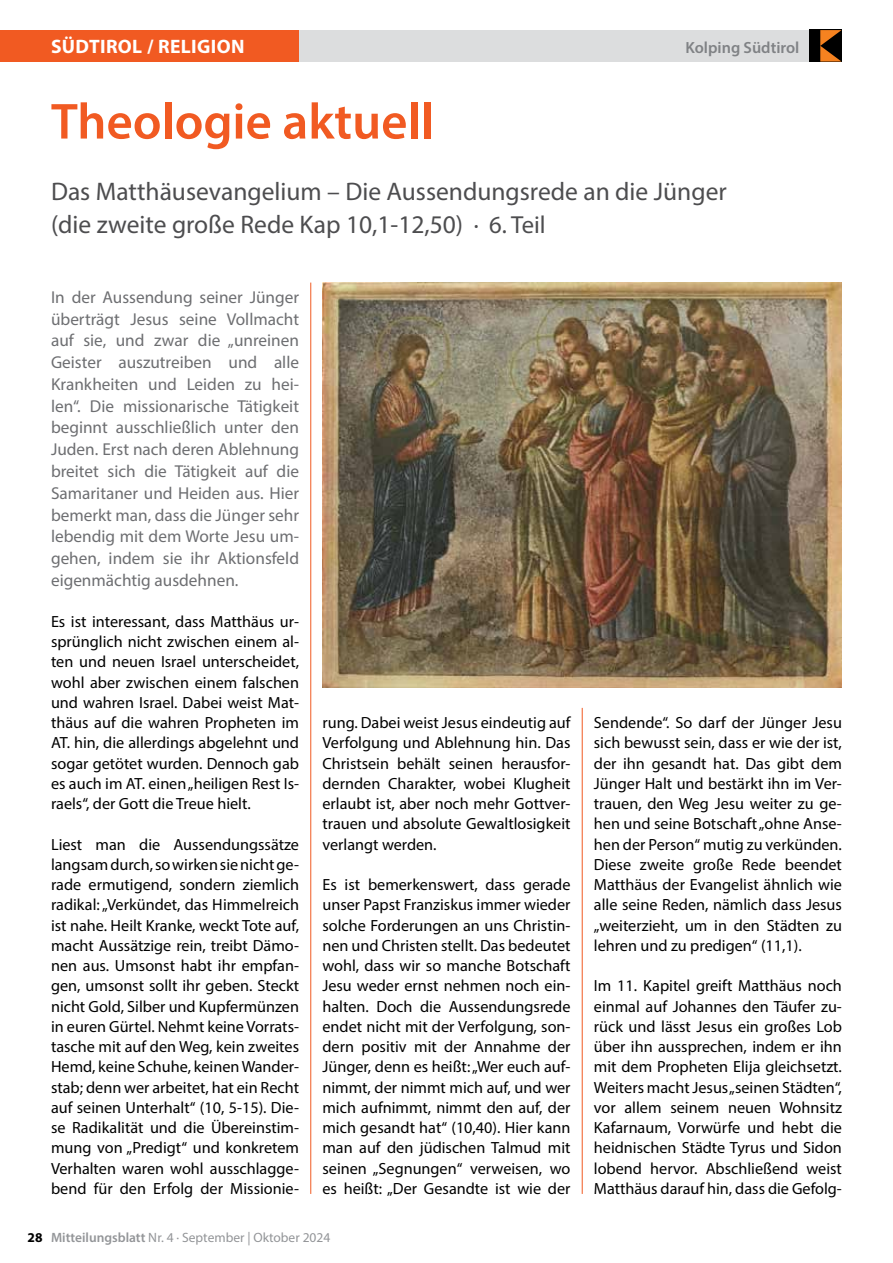
<style>
.page{position:relative;width:893px;height:1263px;background:#fff}
.page>*{position:absolute;margin:0;border:0;box-sizing:border-box;transform-origin:0 0}
.t1{font:600 51px "Myriad Pro";color:#f15a22}
.t2{font:25.5px/33px "Myriad Pro";color:#4d4d4f}
.t3{font:700 19.5px "Myriad Pro";letter-spacing:.02em;color:#fff}
.t4{font:17.25px/21.8px "Myriad Pro";color:#6d6e71;text-align:justify}
.t5{font:16.2px/20.2px "Myriad Pro";color:#000;text-align:justify}
.t6{font:600 16.2px "Myriad Pro";color:#808285}
.t7{font:13.5px "Myriad Pro";color:#939598}
.s1{font-size:24.75px}
.s2{font-weight:700;color:#000}
.s3{font-weight:600}
</style>
<div class="page">
<img style="left:322px;top:283px;width:520px;height:405px">
<div style="left:0;top:30px;width:299px;height:32px;background:#f15a22"></div>
<div style="left:299px;top:30px;width:543px;height:32px;background:#dcddde"></div>
<div style="left:809px;top:30px;width:33px;height:32px;background:#000"></div>
<svg style="left:820px;top:30px;width:21px;height:32px"></svg>
<hr style="left:310px;top:283px;width:1px;height:911px;background:#f15a22">
<hr style="left:582px;top:708px;width:1px;height:486px;background:#f15a22">
<p class="t3" style="left:51px;top:34px;width:195px">SÜDTIROL / RELIGION</p>
<p class="t6" style="left:685px;top:37px;width:115px">Kolping Südtirol</p>
<h1 class="t1" style="left:51px;top:89px;width:384px">Theologie aktuell</h1>
<h2 class="t2" style="left:51px;top:175px;width:677px">Das Matthäusevangelium – Die Aussendungsrede an die Jünger (die zweite große Rede Kap 10,1-12,50) <span class="s1">· 6. Teil</span></h2>
<p class="t4" style="left:51px;top:286px;width:250px">In der Aussendung seiner Jünger überträgt Jesus seine Vollmacht auf sie, und zwar die „unreinen Geister auszutreiben und alle Krankheiten und Leiden zu hei&shy;len“. Die missionarische Tätigkeit beginnt ausschließlich unter den Juden. Erst nach deren Ablehnung breitet sich die Tätigkeit auf die Samaritaner und Heiden aus. Hier bemerkt man, dass die Jünger sehr lebendig mit dem Worte Jesu um&shy;gehen, indem sie ihr Aktionsfeld eigenmächtig ausdehnen.</p>
<p class="t5" style="left:51px;top:611px;width:250px">Es ist interessant, dass Matthäus ur&shy;sprünglich nicht zwischen einem al&shy;ten und neuen Israel unterscheidet, wohl aber zwischen einem falschen und wahren Israel. Dabei weist Mat&shy;thäus auf die wahren Propheten im AT. hin, die allerdings abgelehnt und sogar getötet wurden. Dennoch gab es auch im AT. einen „heiligen Rest Is&shy;raels“, der Gott die Treue hielt.</p>
<p class="t5" style="left:51px;top:834px;width:250px">Liest man die Aussendungssätze langsam durch, so wirken sie nicht ge&shy;rade ermutigend, sondern ziemlich radikal: „Verkündet, das Himmelreich ist nahe. Heilt Kranke, weckt Tote auf, macht Aussätzige rein, treibt Dämo&shy;nen aus. Umsonst habt ihr empfan&shy;gen, umsonst sollt ihr geben. Steckt nicht Gold, Silber und Kupfermünzen in euren Gürtel. Nehmt keine Vorrats&shy;tasche mit auf den Weg, kein zweites Hemd, keine Schuhe, keinen Wander&shy;stab; denn wer arbeitet, hat ein Recht auf seinen Unterhalt“ (10, 5-15). Die&shy;se Radikalität und die Übereinstim&shy;mung von „Predigt“ und konkretem Verhalten waren wohl ausschlagge&shy;bend für den Erfolg der Missionie-</p>
<p class="t5" style="left:322px;top:712px;width:250px">rung. Dabei weist Jesus eindeutig auf Verfolgung und Ablehnung hin. Das Christsein behält seinen herausfor&shy;dernden Charakter, wobei Klugheit erlaubt ist, aber noch mehr Gottver&shy;trauen und absolute Gewaltlosigkeit verlangt werden.</p>
<p class="t5" style="left:322px;top:874px;width:250px">Es ist bemerkenswert, dass gerade unser Papst Franziskus immer wieder solche Forderungen an uns Christin&shy;nen und Christen stellt. Das bedeutet wohl, dass wir so manche Botschaft Jesu weder ernst nehmen noch ein&shy;halten. Doch die Aussendungsrede endet nicht mit der Verfolgung, son&shy;dern positiv mit der Annahme der Jünger, denn es heißt: „Wer euch auf&shy;nimmt, der nimmt mich auf, und wer mich aufnimmt, nimmt den auf, der mich gesandt hat“ (10,40). Hier kann man auf den jüdischen Talmud mit seinen „Segnungen“ verweisen, wo es heißt: „Der Gesandte ist wie der</p>
<p class="t7" style="left:28px;top:1229px;width:304px"><span class="s2">28</span> <span class="s3">Mitteilungsblatt</span> Nr. 4 · September | Oktober 2024</p>
<p class="t5" style="left:594px;top:712px;width:250px">Sendende“. So darf der Jünger Jesu sich bewusst sein, dass er wie der ist, der ihn gesandt hat. Das gibt dem Jünger Halt und bestärkt ihn im Ver&shy;trauen, den Weg Jesu weiter zu ge&shy;hen und seine Botschaft „ohne Anse&shy;hen der Person“ mutig zu verkünden.<br>Diese zweite große Rede beendet Matthäus der Evangelist ähnlich wie alle seine Reden, nämlich dass Jesus „weiterzieht, um in den Städten zu lehren und zu predigen“ (11,1).</p>
<p class="t5" style="left:594px;top:975px;width:250px">Im 11. Kapitel greift Matthäus noch einmal auf Johannes den Täufer zu&shy;rück und lässt Jesus ein großes Lob über ihn aussprechen, indem er ihn mit dem Propheten Elija gleichsetzt.<br>Weiters macht Jesus „seinen Städten“, vor allem seinem neuen Wohnsitz Kafarnaum, Vorwürfe und hebt die heidnischen Städte Tyrus und Sidon lobend hervor. Abschließend weist Matthäus darauf hin, dass die Gefolg-</p>
</div>
